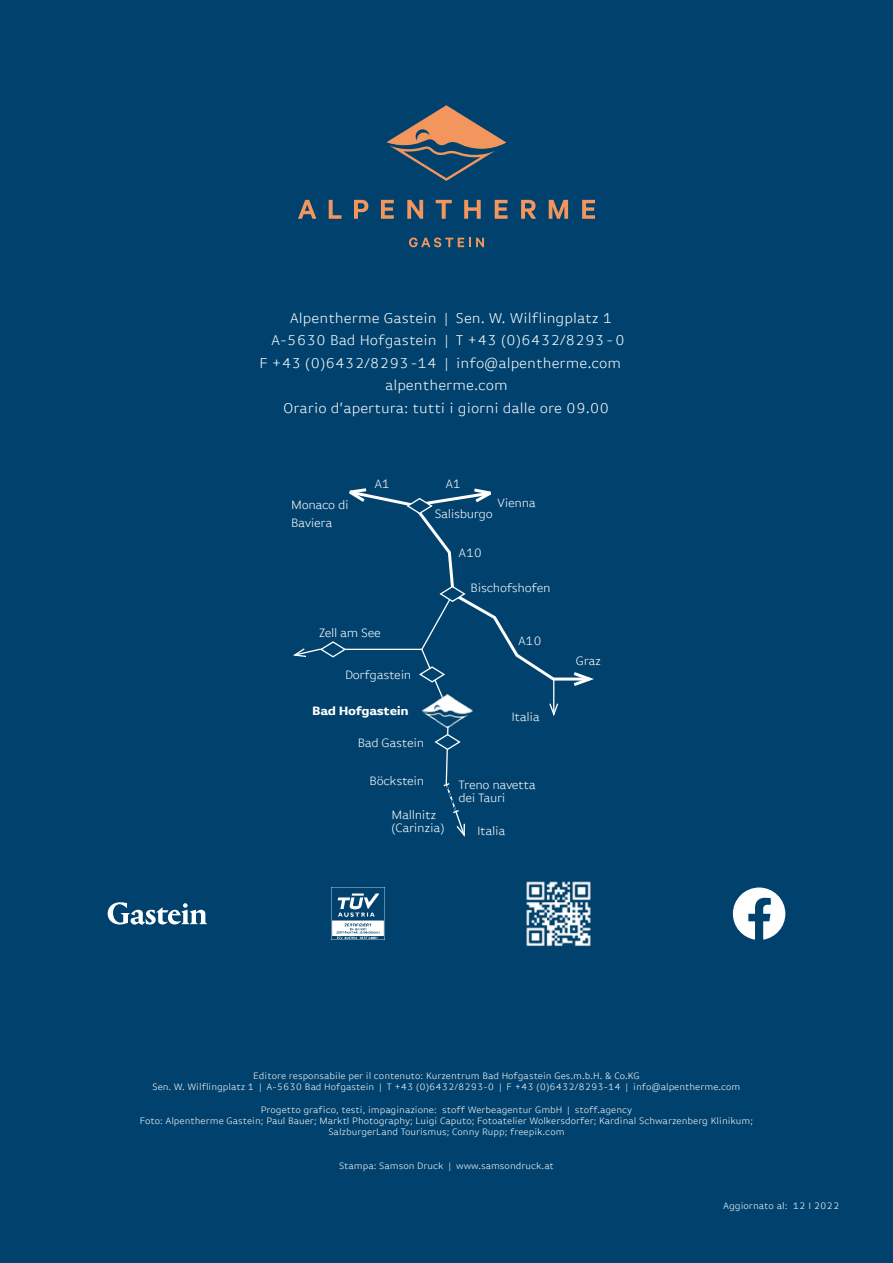
<style>
.page{position:relative;width:893px;height:1263px;background:#00426d}
.page>*{position:absolute;margin:0;border:0;box-sizing:border-box;transform-origin:0 0}
.t1{font:300 15px "Basic Gothic Offc Pro";color:#fff}
.t2{font:300 12.75px/12.9px "Basic Gothic Offc Pro";letter-spacing:-.03em;color:#fff}
.t3{font:700 12.75px "Basic Gothic Offc Pro";letter-spacing:-.03em;color:#fff}
.t4{font:300 9.9px "Basic Gothic Offc Pro";color:#fff}
.t5{font:300 9.75px/11.2px "Basic Gothic Offc Pro";color:#fff;text-align:center}
</style>
<div class="page">
<svg style="left:298px;top:200px;width:18px;height:19px"></svg>
<svg style="left:329px;top:200px;width:12px;height:19px"></svg>
<svg style="left:354px;top:200px;width:14px;height:19px"></svg>
<svg style="left:381px;top:200px;width:13px;height:19px"></svg>
<svg style="left:407px;top:200px;width:16px;height:19px"></svg>
<svg style="left:436px;top:200px;width:16px;height:19px"></svg>
<svg style="left:464px;top:200px;width:17px;height:19px"></svg>
<svg style="left:495px;top:200px;width:13px;height:19px"></svg>
<svg style="left:521px;top:200px;width:15px;height:19px"></svg>
<svg style="left:549px;top:200px;width:19px;height:19px"></svg>
<svg style="left:582px;top:200px;width:13px;height:19px"></svg>
<svg style="left:409px;top:238px;width:75px;height:9px"></svg>
<svg style="left:386px;top:105px;width:120px;height:76px"></svg>
<img style="left:332px;top:887px;width:52px;height:53px">
<img style="left:526px;top:881px;width:65px;height:66px">
<svg style="left:108px;top:902px;width:99px;height:23px"></svg>
<svg style="left:733px;top:887px;width:52px;height:53px"></svg>
<svg style="left:293px;top:488px;width:301px;height:349px"></svg>
<img style="left:420px;top:695px;width:68px;height:33px">
<h1 class="t1" style="left:290px;top:309px;width:324px">Alpentherme Gastein | Sen. W. Wilflingplatz 1</h1>
<h1 class="t1" style="left:271px;top:332px;width:355px">A-5630 Bad Hofgastein | T +43 (0)6432/8293-0</h1>
<h1 class="t1" style="left:260px;top:354px;width:363px">F +43 (0)6432/8293-14 | info@alpentherme.com</h1>
<h1 class="t1" style="left:385px;top:377px;width:124px">alpentherme.com</h1>
<h1 class="t1" style="left:284px;top:399px;width:327px">Orario d’apertura: tutti i giorni dalle ore 09.00</h1>
<h2 class="t2" style="left:374px;top:477px;width:17px">A1</h2>
<h2 class="t2" style="left:445px;top:477px;width:17px">A1</h2>
<h2 class="t2" style="left:497px;top:496px;width:40px">Vienna</h2>
<h2 class="t2" style="left:291px;top:495px;width:59px;line-height:18.1px">Monaco di<br>Baviera</h2>
<h2 class="t2" style="left:435px;top:507px;width:60px">Salisburgo</h2>
<h2 class="t2" style="left:459px;top:546px;width:25px">A10</h2>
<h2 class="t2" style="left:319px;top:626px;width:64px">Zell am See</h2>
<h2 class="t2" style="left:345px;top:669px;width:68px">Dorfgastein</h2>
<h2 class="t3" style="left:312px;top:703px;width:98px">Bad Hofgastein</h2>
<h2 class="t2" style="left:358px;top:736px;width:68px">Bad Gastein</h2>
<h2 class="t2" style="left:370px;top:774px;width:56px">Böckstein</h2>
<h2 class="t2" style="left:392px;top:808px;width:54px">Mallnitz (Carinzia)</h2>
<h2 class="t2" style="left:471px;top:581px;width:81px">Bischofshofen</h2>
<h2 class="t2" style="left:518px;top:635px;width:25px">A10</h2>
<h2 class="t2" style="left:511px;top:710px;width:30px">Italia</h2>
<h2 class="t2" style="left:459px;top:778px;width:79px">Treno navetta dei Tauri</h2>
<h2 class="t2" style="left:477px;top:824px;width:30px">Italia</h2>
<h2 class="t2" style="left:576px;top:655px;width:27px">Graz</h2>
<p class="t5" style="left:152px;top:1070px;width:590px">Editore responsabile per il contenuto: Kurzentrum Bad Hofgastein Ges.m.b.H. &amp; Co.KG<br>Sen. W. Wilflingplatz 1 | A-5630 Bad Hofgastein | T +43 (0)6432/8293-0 | F +43 (0)6432/8293-14 | info@alpentherme.com</p>
<p class="t5" style="left:140px;top:1104px;width:615px">Progetto grafico, testi, impaginazione: stoff Werbeagentur GmbH | stoff.agency<br>Foto: Alpentherme Gastein; Paul Bauer; Marktl Photography; Luigi Caputo; Fotoatelier Wolkersdorfer; Kardinal Schwarzenberg Klinikum;<br>SalzburgerLand Tourismus; Conny Rupp; freepik.com</p>
<p class="t5" style="left:339px;top:1160px;width:216px">Stampa: Samson Druck | www.samsondruck.at</p>
<p class="t4" style="left:723px;top:1200px;width:118px">Aggiornato al: 12 I 2022</p>
</div>
